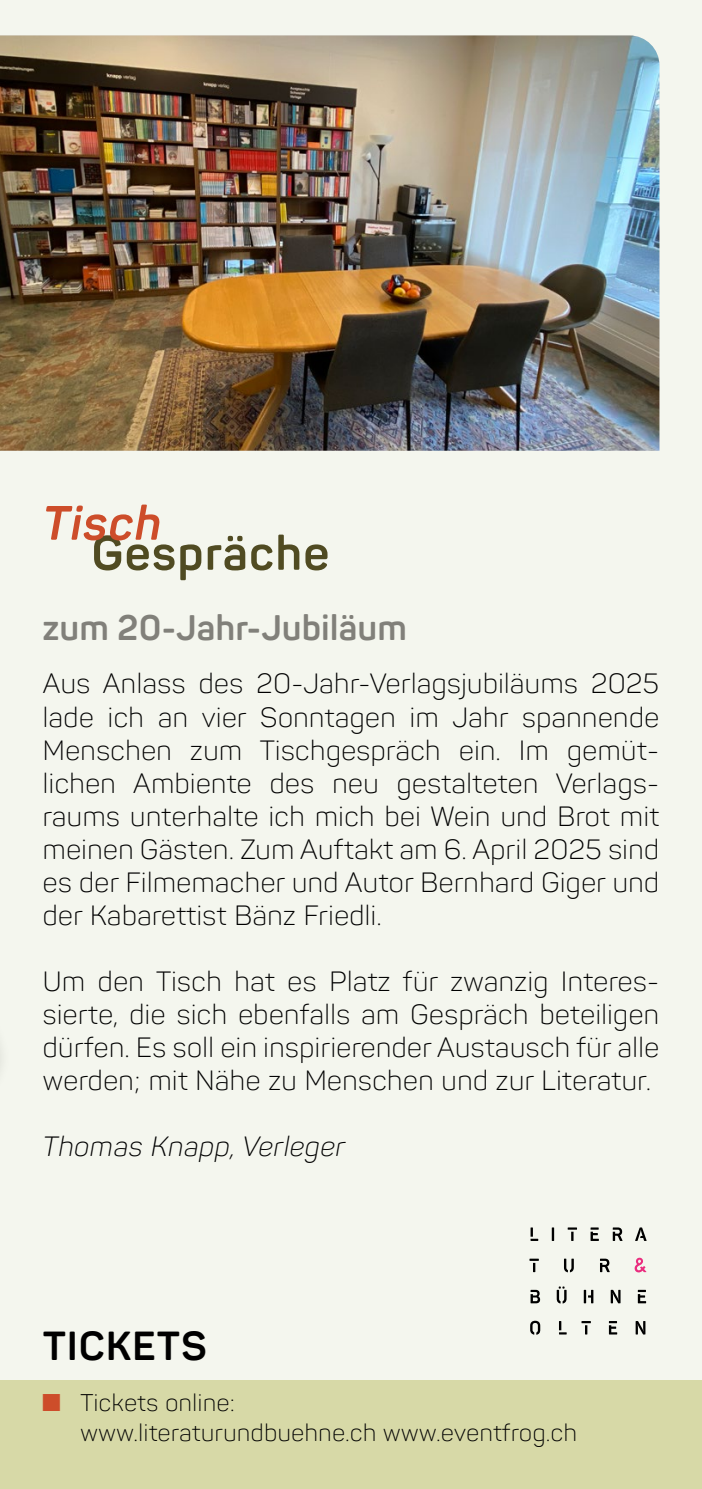
<style>
.page{position:relative;width:702px;height:1489px;background:#fff}
.page>*{position:absolute;margin:0;border:0;box-sizing:border-box;transform-origin:0 0}
.t1{font:700 40px "Panton";letter-spacing:.02em;color:#000}
.t2{font:700 35px "Panton";color:#81807a}
.t3{font:300 27.5px/33px "Panton";letter-spacing:-.005em;color:#000}
.t4{font:italic 300 27.5px "Panton";color:#000}
.t5{font:300 23.75px/30px "Panton";color:#000}
.s1{font-family:"Monotype Sorts";font-weight:400;color:#cd4d2a}
</style>
<div class="page">
<div style="left:0;top:0;width:702px;height:1488px;background:#f4f6ee"></div>
<div style="left:0;top:1380px;width:702px;height:108px;background:#d7d9a7"></div>
<img style="left:0;top:35px;width:659px;height:415px">
<svg style="left:46px;top:504px;width:281px;height:76px"></svg>
<svg style="left:529px;top:1227px;width:117px;height:107px"></svg>
<div style="left:0;top:287px;width:11px;height:1024px;background:#000;opacity:.15"></div>
<p class="t2" style="left:43px;top:606px;width:366px">zum 20-Jahr-Jubiläum</p>
<p class="t3" style="left:43px;top:667px;width:618px">Aus Anlass des 20-Jahr-Verlagsjubiläums 2025 lade ich an vier Sonntagen im Jahr spannende Menschen zum Tischgespräch ein. Im gemüt&shy;lichen Ambiente des neu gestalteten Verlags&shy;raums unterhalte ich mich bei Wein und Brot mit meinen Gästen. Zum Auftakt am 6. April 2025 sind es der Filmemacher und Autor Bernhard Giger und der Kabarettist Bänz Friedli.</p>
<p class="t3" style="left:43px;top:964px;width:618px;text-align:justify">Um den Tisch hat es Platz für zwanzig Interes&shy;sierte, die sich ebenfalls am Gespräch beteiligen dürfen. Es soll ein inspirierender Austausch für alle werden; mit Nähe zu Menschen und zur Literatur.</p>
<p class="t4" style="left:43px;top:1129px;width:305px">Thomas Knapp, Verleger</p>
<h1 class="t1" style="left:43px;top:1320px;width:166px">TICKETS</h1>
<p class="t5" style="left:80px;top:1387px;width:498px;text-indent:-38px"><span class="s1">n</span> Tickets online:<br>www.literaturundbuehne.ch www.eventfrog.ch</p>
</div>
